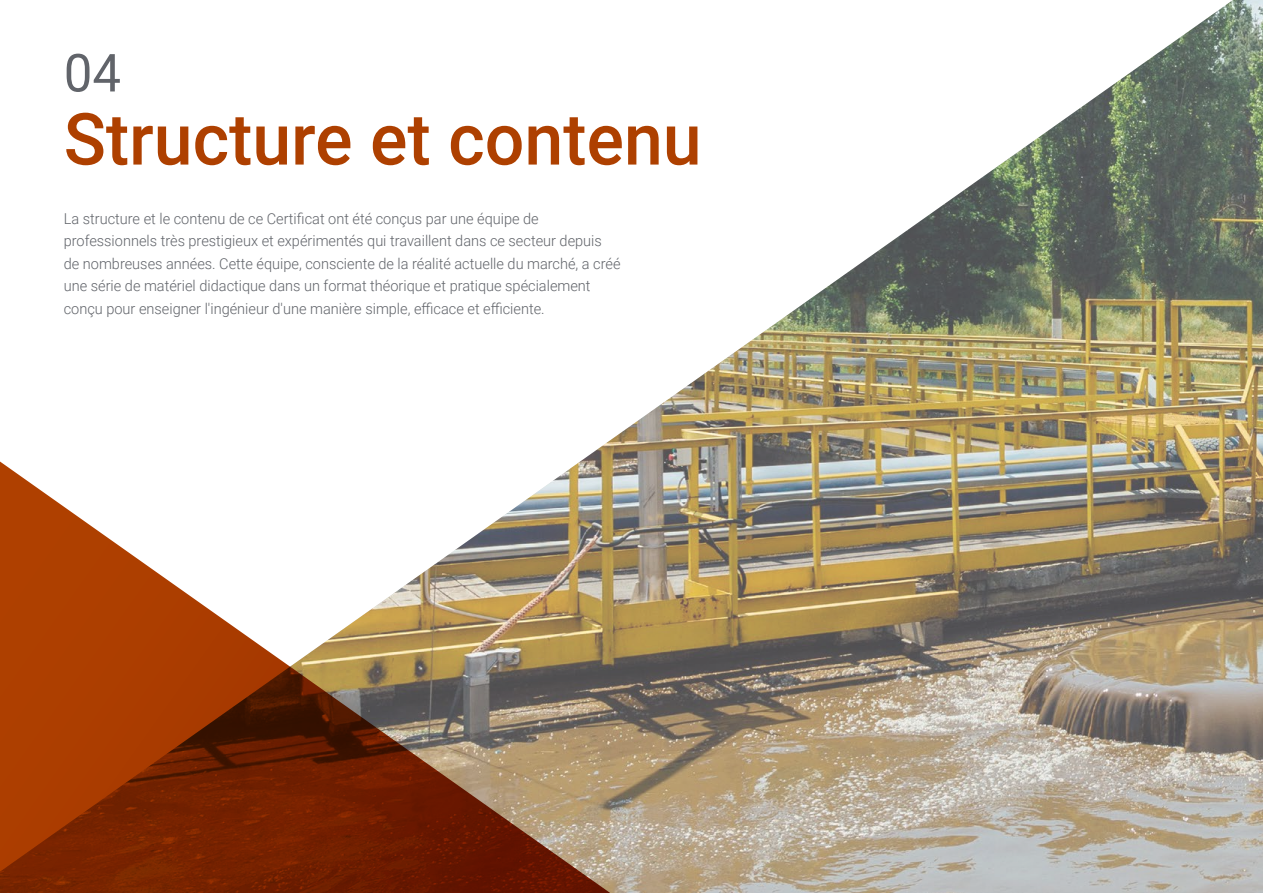
<style>
.page{position:relative;width:1263px;height:893px;background:#fff}
.page>*{position:absolute;margin:0;border:0;box-sizing:border-box;transform-origin:0 0}
.Portadilla{font:500 72px "Roboto";color:#ae4000}
.t1{font:52.5px "Roboto";color:#61646a}
.t2{font:300 15px/22.5px "Roboto";color:#61646a}
</style>
<div class="page">
<img style="left:602px;top:0;width:661px;height:893px">
<svg style="left:0;top:446px;width:640px;height:447px"></svg>
<p class="t1" style="left:64px;top:36px;width:59px">04</p>
<p class="Portadilla" style="left:64px;top:89px;width:639px">Structure et contenu</p>
<p class="t2" style="left:64px;top:207px;width:558px">La structure et le contenu de ce Certificat ont été conçus par une équipe de professionnels très prestigieux et expérimentés qui travaillent dans ce secteur depuis de nombreuses années. Cette équipe, consciente de la réalité actuelle du marché, a créé une série de matériel didactique dans un format théorique et pratique spécialement conçu pour enseigner l'ingénieur d'une manière simple, efficace et efficiente.</p>
</div>
